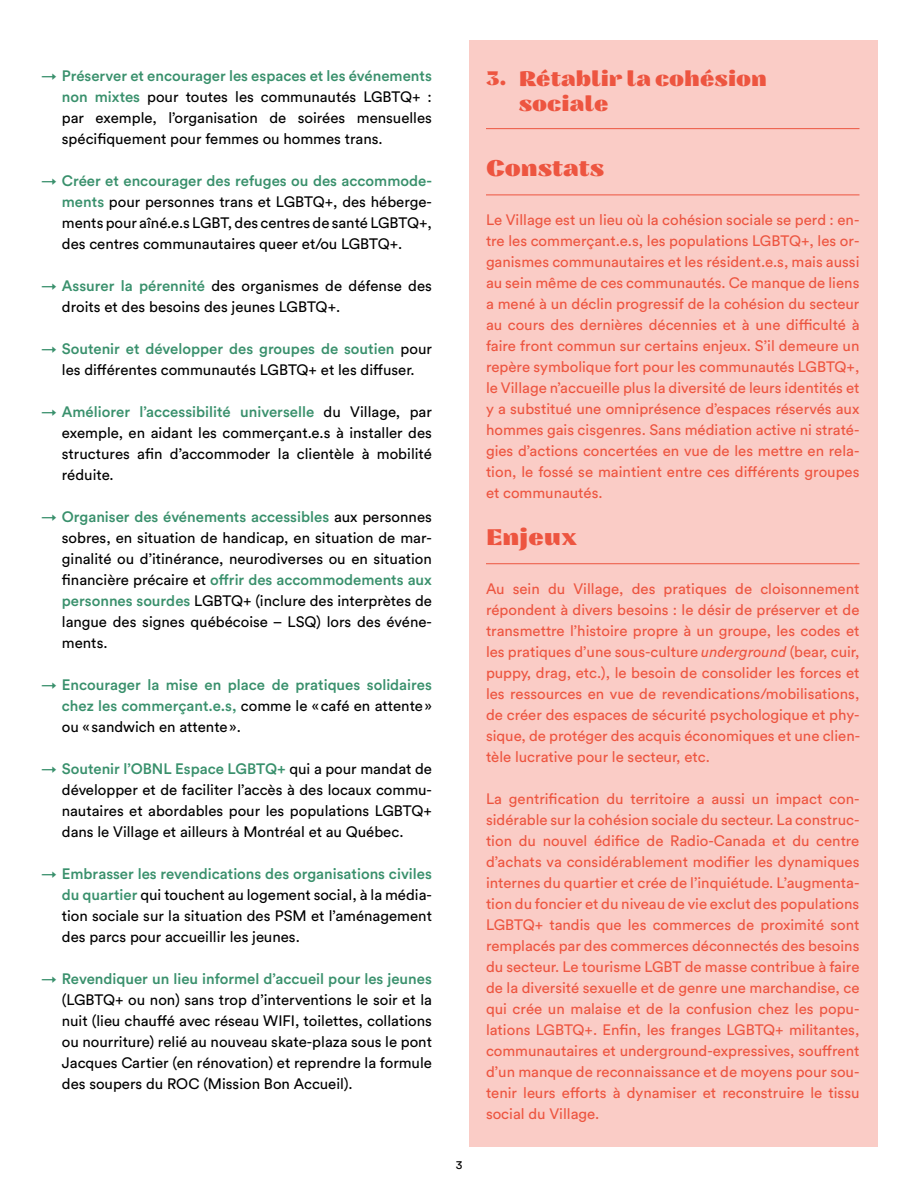
<style>
.page{position:relative;width:918px;height:1188px;background:#fff}
.page>*{position:absolute;margin:0;border:0;box-sizing:border-box;transform-origin:0 0}
.t1{font:800 22.5px "Nazare";color:#ed5540}
.t2{font:800 21px/25.5px "Nazare";color:#ed5540}
.t3{font:800 19.5px "Nazare";color:#ed5540}
.t4{font:15px/21px "Circular Std";color:#ed5540;text-align:justify}
.t5{font:15px/21px "Circular Std";color:#000;text-align:justify}
.t6{font:500 15px/21px "Circular Std";color:#39906c;text-align:justify}
.t7{font:12px "Circular Std";color:#000}
.s1{color:#39906c}
.s2{font-weight:500;color:#39906c}
.s3{font-weight:400}
.s4{font-weight:400;color:#000}
.s5{font-style:italic}
</style>
<div class="page">
<div style="left:469px;top:40px;width:409px;height:1108px;background:#faccc6"></div>
<hr style="left:486px;top:128px;width:374px;height:1px;background:#ed5540">
<hr style="left:486px;top:195px;width:374px;height:1px;background:#ed5540">
<hr style="left:486px;top:563px;width:374px;height:1px;background:#ed5540">
<p class="t5" style="left:62px;top:65px;width:372px;text-indent:-20px"><span class="s1">→</span> <span class="s2">Préserver et encourager les espaces et les événements non mixtes</span> pour toutes les communautés LGBTQ+ : par exemple, l’organisation de soirées mensuelles spécifiquement pour femmes ou hommes trans.</p>
<p class="t5" style="left:62px;top:170px;width:372px;text-indent:-20px"><span class="s1">→</span> <span class="s2">Créer et encourager des refuges ou des accommode&shy;ments</span> pour personnes trans et LGBTQ+, des héberge&shy;ments pour aîné.e.s LGBT, des centres de santé LGBTQ+, des centres communautaires queer et/ou LGBTQ+.</p>
<p class="t5" style="left:62px;top:275px;width:372px;text-indent:-20px"><span class="s1">→</span> <span class="s2">Assurer la pérennité</span> des organismes de défense des droits et des besoins des jeunes LGBTQ+.</p>
<p class="t5" style="left:42px;top:338px;width:392px;text-align:center"><span class="s1">→</span> <span class="s2">Soutenir et développer des groupes de soutien</span> pour les différentes communautés LGBTQ+ et les diffuser.</p>
<p class="t5" style="left:62px;top:401px;width:372px;text-indent:-20px"><span class="s1">→</span> <span class="s2">Améliorer l’accessibilité universelle</span> du Village, par exemple, en aidant les commerçant.e.s à installer des structures afin d’accommoder la clientèle à mobilité réduite.</p>
<p class="t5" style="left:62px;top:506px;width:372px;text-indent:-20px"><span class="s1">→</span> <span class="s2">Organiser des événements accessibles</span> aux personnes sobres, en situation de handicap, en situation de mar&shy;ginalité ou d’itinérance, neurodiverses ou en situation financière précaire et <span class="s2">offrir des accommodements aux personnes sourdes</span> LGBTQ+ (inclure des interprètes de langue des signes québécoise – LSQ) lors des événe&shy;ments.</p>
<p class="t6" style="left:62px;top:674px;width:372px;text-indent:-20px"><span class="s3">→</span> Encourager la mise en place de pratiques solidaires chez les commerçant.e.s, <span class="s4">comme le «café en attente» ou « sandwich en attente».</span></p>
<p class="t5" style="left:62px;top:758px;width:372px;text-indent:-20px"><span class="s1">→</span> <span class="s2">Soutenir l’OBNL Espace LGBTQ+</span> qui a pour mandat de développer et de faciliter l’accès à des locaux commu&shy;nautaires et abordables pour les populations LGBTQ+ dans le Village et ailleurs à Montréal et au Québec.</p>
<p class="t5" style="left:62px;top:863px;width:372px;text-indent:-20px"><span class="s1">→</span> <span class="s2">Embrasser les revendications des organisations civiles du quartier</span> qui touchent au logement social, à la média&shy;tion sociale sur la situation des PSM et l’aménagement des parcs pour accueillir les jeunes.</p>
<p class="t5" style="left:62px;top:968px;width:372px;text-indent:-20px"><span class="s1">→</span> <span class="s2">Revendiquer un lieu informel d’accueil pour les jeunes </span>(LGBTQ+ ou non) sans trop d’interventions le soir et la nuit (lieu chauffé avec réseau WIFI, toilettes, collations ou nourriture) relié au nouveau skate-plaza sous le pont Jacques Cartier (en rénovation) et reprendre la formule des soupers du ROC (Mission Bon Accueil).</p>
<p class="t7" style="left:456px;top:1157px;width:8px">3</p>
<h3 class="t3" style="left:486px;top:65px;width:22px">3.</h3>
<h2 class="t2" style="left:519px;top:66px;width:250px">Rétablir la cohésion sociale</h2>
<h1 class="t1" style="left:486px;top:153px;width:120px">Constats</h1>
<p class="t4" style="left:486px;top:209px;width:375px">Le Village est un lieu où la cohésion sociale se perd : en&shy;tre les commerçant.e.s, les populations LGBTQ+, les or&shy;ganismes communautaires et les résident.e.s, mais aussi au sein même de ces communautés. Ce manque de liens a mené à un déclin progressif de la cohésion du secteur au cours des dernières décennies et à une difficulté à faire front commun sur certains enjeux. S’il demeure un repère symbolique fort pour les communautés LGBTQ+, le Village n’accueille plus la diversité de leurs identités et y a substitué une omniprésence d’espaces réservés aux hommes gais cisgenres. Sans médiation active ni straté&shy;gies d’actions concertées en vue de les mettre en rela&shy;tion, le fossé se maintient entre ces différents groupes et communautés.</p>
<h1 class="t1" style="left:486px;top:522px;width:93px">Enjeux</h1>
<p class="t4" style="left:486px;top:578px;width:376px">Au sein du Village, des pratiques de cloisonnement répondent à divers besoins : le désir de préserver et de transmettre l’histoire propre à un groupe, les codes et les pratiques d’une sous-culture <span class="s5">underground</span> (bear, cuir, puppy, drag, etc.), le besoin de consolider les forces et les ressources en vue de revendications/mobilisations, de créer des espaces de sécurité psychologique et phy&shy;sique, de protéger des acquis économiques et une clien&shy;tèle lucrative pour le secteur, etc.</p>
<p class="t4" style="left:486px;top:788px;width:375px">La gentrification du territoire a aussi un impact con&shy;sidérable sur la cohésion sociale du secteur. La construc&shy;tion du nouvel édifice de Radio-Canada et du centre d’achats va considérablement modifier les dynamiques internes du quartier et crée de l’inquiétude. L’augmenta&shy;tion du foncier et du niveau de vie exclut des populations LGBTQ+ tandis que les commerces de proximité sont remplacés par des commerces déconnectés des besoins du secteur. Le tourisme LGBT de masse contribue à faire de la diversité sexuelle et de genre une marchandise, ce qui crée un malaise et de la confusion chez les popu&shy;lations LGBTQ+. Enfin, les franges LGBTQ+ militantes, communautaires et underground-expressives, souffrent d’un manque de reconnaissance et de moyens pour sou&shy;tenir leurs efforts à dynamiser et reconstruire le tissu social du Village.</p>
</div>
